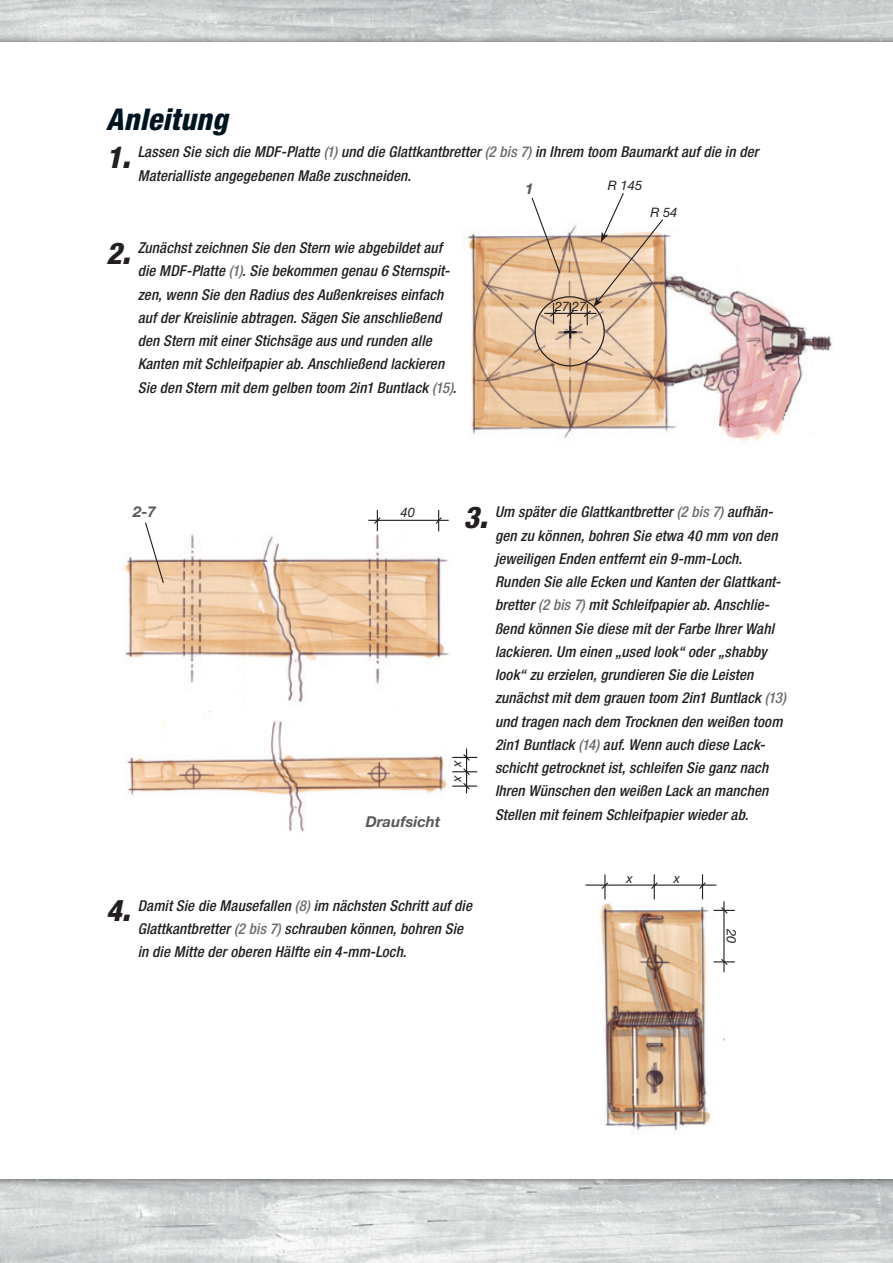
<style>
.page{position:relative;width:893px;height:1263px;background:#fff}
.page>*{position:absolute;margin:0;border:0;box-sizing:border-box;transform-origin:0 0}
.t1{font:italic 800 condensed 30px "Helvetica Neue LT Pro";letter-spacing:.01em;color:#001521}
.t2{font:italic 500 condensed 15px/23.2px "Helvetica Neue LT Pro";letter-spacing:.01em;color:#231f20}
.t3{font:italic 700 15px "Helvetica Neue LT Pro";color:#57585a}
.t4{font:italic 13.05px "Helvetica Neue LT Pro";color:#231f20}
.s1{font-weight:800;font-size:30px}
.s2{font-family:"Toom Helvetica";font-weight:400;font-style:normal;font-stretch:normal;font-size:30px}
.s3{color:#6c6d70}
</style>
<div class="page">
<img style="left:0;top:0;width:893px;height:1263px">
<div style="left:0;top:43px;width:893px;height:1136px;background:#fff"></div>
<img style="left:468px;top:225px;width:364px;height:217px">
<img style="left:600px;top:899px;width:125px;height:232px">
<img style="left:124px;top:531px;width:325px;height:172px">
<img style="left:127px;top:711px;width:320px;height:121px">
<svg style="left:531px;top:197px;width:30px;height:77px"></svg>
<svg style="left:144px;top:522px;width:21px;height:62px"></svg>
<div style="left:534px;top:296px;width:71px;height:70px;border:1px solid #231f20;border-radius:50%"></div>
<hr style="left:368px;top:520px;width:81px;height:1px;background:#231f20">
<svg style="left:373px;top:510px;width:9px;height:21px"></svg>
<svg style="left:434px;top:510px;width:9px;height:21px"></svg>
<hr style="left:466px;top:748px;width:1px;height:45px;background:#231f20">
<svg style="left:463px;top:782px;width:7px;height:9px"></svg>
<svg style="left:452px;top:753px;width:25px;height:23px"></svg>
<hr style="left:452px;top:785px;width:25px;height:2px;background:#231f20">
<hr style="left:585px;top:884px;width:131px;height:2px;background:#231f20">
<svg style="left:600px;top:874px;width:9px;height:25px"></svg>
<svg style="left:650px;top:874px;width:9px;height:25px"></svg>
<svg style="left:698px;top:874px;width:9px;height:25px"></svg>
<hr style="left:723px;top:901px;width:1px;height:71px;background:#231f20">
<svg style="left:714px;top:906px;width:21px;height:9px"></svg>
<svg style="left:714px;top:958px;width:21px;height:8px"></svg>
<hr style="left:544px;top:313px;width:53px;height:1px;background:#231f20">
<svg style="left:549px;top:303px;width:9px;height:21px"></svg>
<svg style="left:583px;top:193px;width:81px;height:132px"></svg>
<svg style="left:564px;top:303px;width:13px;height:35px"></svg>
<h1 class="t1" style="left:106px;top:98px;width:123px">Anleitung</h1>
<p class="t2" style="left:138px;top:140px;width:622px;text-indent:-31px"><span class="s1">1</span><span class="s2">.</span> Lassen Sie sich die MDF-Platte <span class="s3">(1)</span> und die Glattkantbretter <span class="s3">(2 bis 7)</span> in Ihrem toom Baumarkt auf die in der<br>Materialliste angegebenen Maße zuschneiden.</p>
<p class="t4" style="left:608px;top:178px;width:36px">R 145</p>
<p class="t3" style="left:525px;top:179px;width:10px">1</p>
<p class="t2" style="left:138px;top:236px;width:320px;text-indent:-31px"><span class="s1">2</span><span class="s2">.</span> Zunächst zeichnen Sie den Stern wie abgebildet auf die MDF-Platte <span class="s3">(1)</span>. Sie bekommen genau 6 Sternspit&shy;zen, wenn Sie den Radius des Außenkreises einfach auf der Kreislinie abtragen. Sägen Sie anschließend den Stern mit einer Stichsäge aus und runden alle Kanten mit Schleifpapier ab. Anschließend lackieren Sie den Stern mit dem gelben toom 2in1 Buntlack <span class="s3">(15)</span>.</p>
<p class="t4" style="left:555px;top:298px;width:33px">27 27</p>
<p class="t4" style="left:650px;top:204px;width:29px">R 54</p>
<p class="t3" style="left:133px;top:502px;width:24px">2-7</p>
<p class="t4" style="left:401px;top:504px;width:16px">40</p>
<p class="t3" style="left:366px;top:812px;width:76px">Draufsicht</p>
<p class="t2" style="left:495px;top:500px;width:293px;text-indent:-31px"><span class="s1">3</span><span class="s2">.</span> Um später die Glattkantbretter <span class="s3">(2 bis 7)</span> aufhän&shy;gen zu können, bohren Sie etwa 40 mm von den jeweiligen Enden entfernt ein 9-mm-Loch.<br>Runden Sie alle Ecken und Kanten der Glattkant&shy;bretter <span class="s3">(2 bis 7)</span> mit Schleifpapier ab. Anschlie&shy;ßend können Sie diese mit der Farbe Ihrer Wahl lackieren. Um einen „used look“ oder „shabby look“ zu erzielen, grundieren Sie die Leisten zunächst mit dem grauen toom 2in1 Buntlack <span class="s3">(13) </span>und tragen nach dem Trocknen den weißen toom 2in1 Buntlack <span class="s3">(14)</span> auf. Wenn auch diese Lack&shy;schicht getrocknet ist, schleifen Sie ganz nach Ihren Wünschen den weißen Lack an manchen Stellen mit feinem Schleifpapier wieder ab.</p>
<p class="t4" style="left:467px;top:761px;width:23px;rotate:90deg">x x</p>
<p class="t4" style="left:626px;top:870px;width:8px">x</p>
<p class="t4" style="left:674px;top:870px;width:8px">x</p>
<p class="t2" style="left:138px;top:894px;width:336px;text-indent:-31px"><span class="s1">4</span><span class="s2">.</span> Damit Sie die Mausefallen <span class="s3">(8)</span> im nächsten Schritt auf die<br>Glattkantbretter <span class="s3">(2 bis 7)</span> schrauben können, bohren Sie in die Mitte der oberen Hälfte ein 4-mm-Loch.</p>
<p class="t4" style="left:739px;top:929px;width:16px;rotate:90deg">20</p>
</div>
